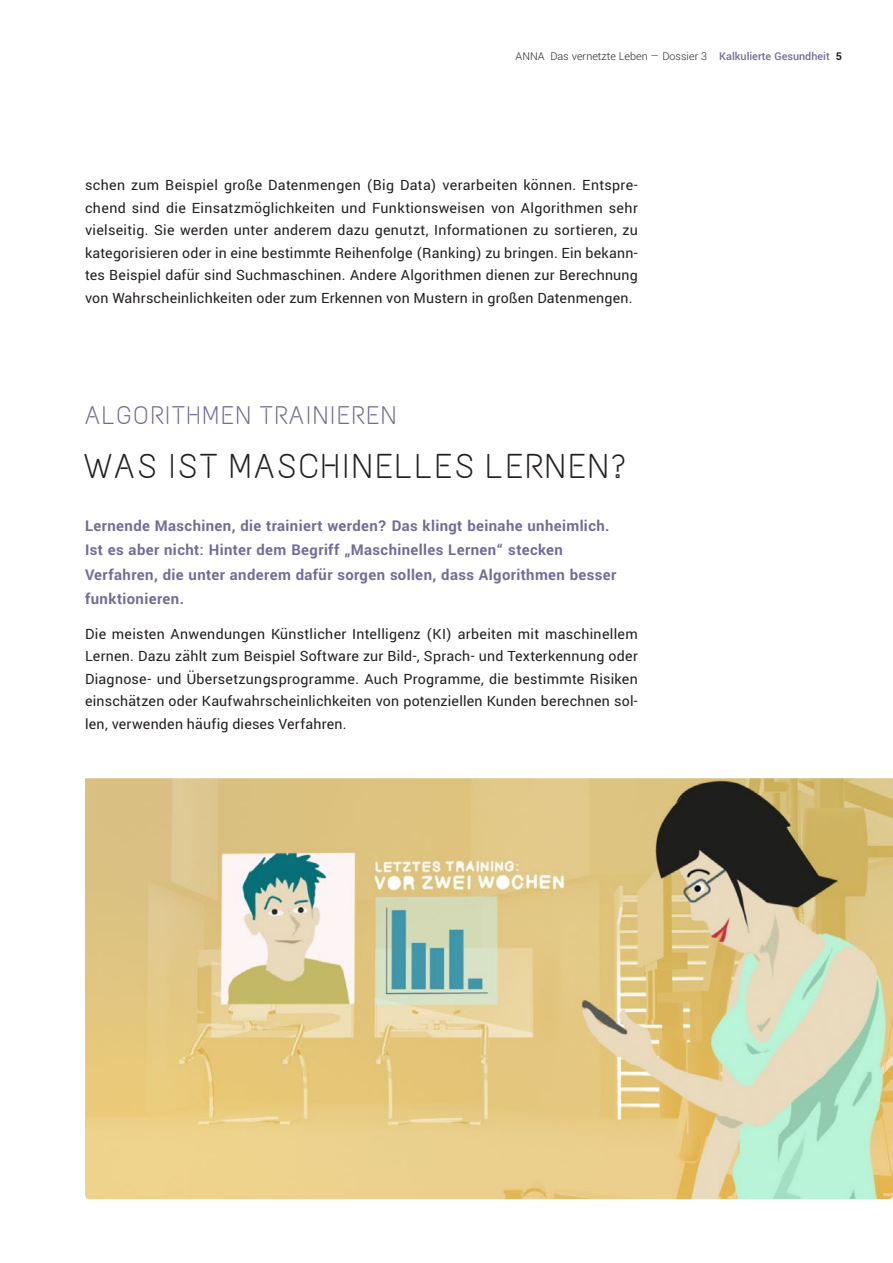
<style>
.page{position:relative;width:893px;height:1263px;background:#fff}
.page>*{position:absolute;margin:0;border:0;box-sizing:border-box;transform-origin:0 0}
.t1{font:34.5px "Text Me One";letter-spacing:.075em;color:#231f20}
.t2{font:25.5px "Text Me One";letter-spacing:.075em;color:#746b96}
.t3{font:700 16.5px/24px "Yantramanav";letter-spacing:.025em;color:#746b96}
.t4{font:15.75px/22.5px "Yantramanav";letter-spacing:.015em;color:#231f20;text-align:justify}
.t5{font:300 12px "Yantramanav";color:#231f20}
.s1{font-weight:500;color:#746b96}
.s2{font-weight:700}
</style>
<div class="page">
<img style="left:85px;top:778px;width:808px;height:421px">
<p class="t5" style="left:516px;top:49px;width:328px">ANNA Das vernetzte Leben — Dossier 3 <span class="s1">Kalkulierte Gesundheit</span> <span class="s2">5</span></p>
<p class="t4" style="left:85px;top:174px;width:554px">schen zum Beispiel große Datenmengen (Big Data) verarbeiten können. Entspre&shy;chend sind die Einsatzmöglichkeiten und Funktionsweisen von Algorithmen sehr vielseitig. Sie werden unter anderem dazu genutzt, Informationen zu sortieren, zu kategorisieren oder in eine bestimmte Reihenfolge (Ranking) zu bringen. Ein bekann&shy;tes Beispiel dafür sind Suchmaschinen. Andere Algorithmen dienen zur Berechnung von Wahrscheinlichkeiten oder zum Erkennen von Mustern in großen Datenmengen.</p>
<h2 class="t2" style="left:85px;top:399px;width:313px">ALGORITHMEN TRAINIEREN</h2>
<h1 class="t1" style="left:85px;top:445px;width:543px">WAS IST MASCHINELLES LERNEN?</h1>
<p class="t3" style="left:85px;top:515px;width:533px">Lernende Maschinen, die trainiert werden? Das klingt beinahe unheimlich.<br>Ist es aber nicht: Hinter dem Begriff „Maschinelles Lernen“ stecken Verfahren, die unter anderem dafür sorgen sollen, dass Algorithmen besser funktionieren.</p>
<p class="t4" style="left:85px;top:623px;width:554px">Die meisten Anwendungen Künstlicher Intelligenz (KI) arbeiten mit maschinellem Lernen. Dazu zählt zum Beispiel Software zur Bild-, Sprach- und Texterkennung oder Diagnose- und Übersetzungsprogramme. Auch Programme, die bestimmte Risiken einschätzen oder Kaufwahrscheinlichkeiten von potenziellen Kunden berechnen sol&shy;len, verwenden häufig dieses Verfahren.</p>
</div>
